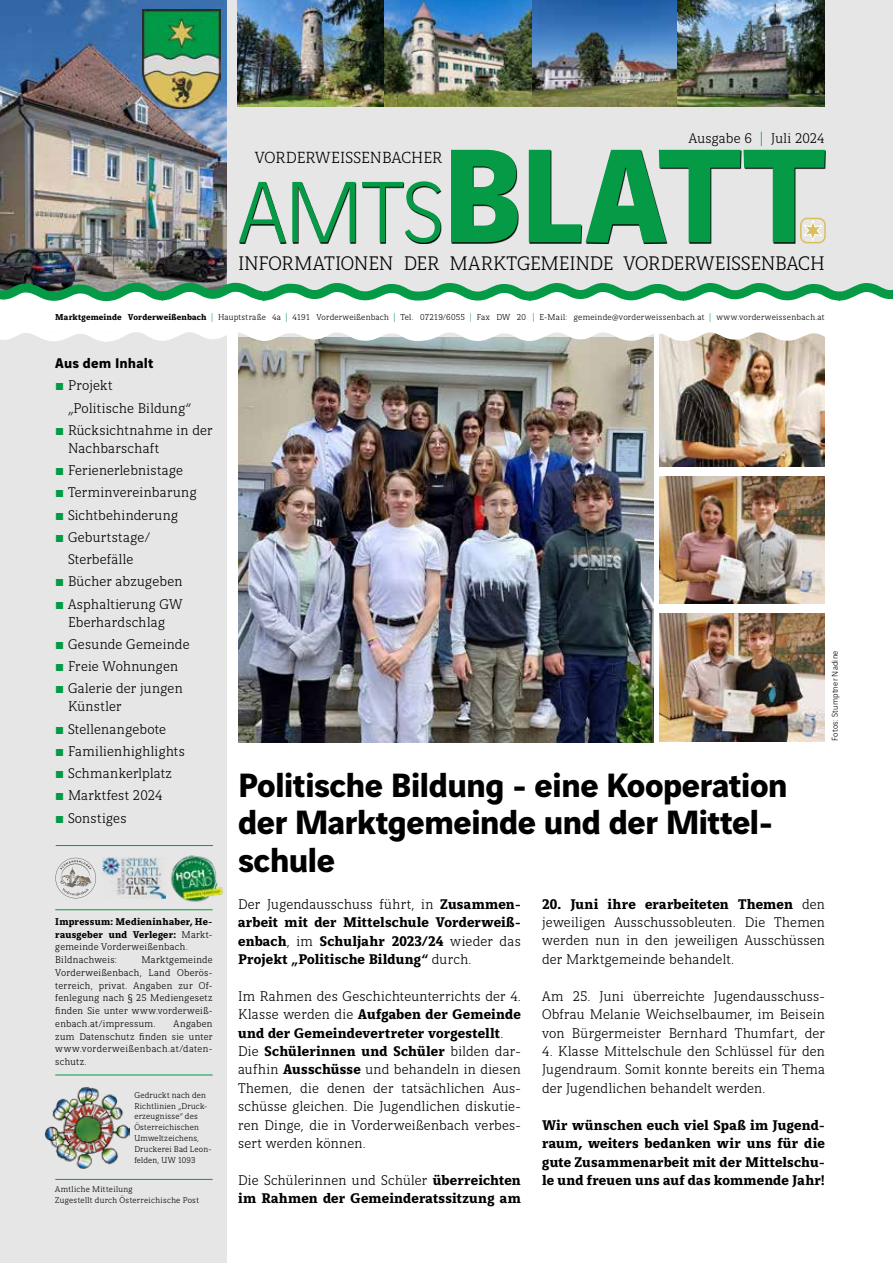
<style>
.page{position:relative;width:893px;height:1263px;background:#fff}
.page>*{position:absolute;margin:0;border:0;box-sizing:border-box;transform-origin:0 0}
.t1{font:700 36px/37.5px "Vinci Sans";letter-spacing:-.02em;color:#000}
.t2{font:300 21px "Vinci Serif";letter-spacing:-.005em;color:#000}
.t3{font:300 17.25px "Vinci Serif";letter-spacing:.005em;color:#000}
.t4{font:300 15px/18.5px "Vinci Serif";letter-spacing:.01em;color:#000}
.t5{font:700 15px/18.5px "Vinci Serif";letter-spacing:.01em;color:#000;text-align:justify}
.t6{font:700 15px "Vinci Sans";letter-spacing:.01em;color:#000}
.t7{font:300 10.5px/12.8px "Vinci Serif";letter-spacing:.025em;color:#000;text-align:justify}
.t8{font:700 10.5px/12.8px "Vinci Serif";letter-spacing:.015em;color:#000}
.t9{font:300 9.15px "Vinci Serif";letter-spacing:.025em;color:#000}
.t10{font:300 9px/10.8px "Vinci Serif";letter-spacing:.025em;color:#000}
.t11{font:300 9px "Vinci Sans";letter-spacing:.02em;color:#000}
.s1{color:#049a46}
.s2{font-weight:700}
.s3{font-weight:300}
</style>
<div class="page">
<div style="left:0;top:332px;width:226px;height:931px;background:#e6e6e6"></div>
<hr style="left:55px;top:909px;width:158px;height:1px;background:#049a46">
<hr style="left:55px;top:1074px;width:158px;height:1px;background:#049a46">
<hr style="left:55px;top:1179px;width:158px;height:1px;background:#049a46">
<hr style="left:56px;top:845px;width:157px;height:1px;background:#049a46">
<img style="left:238px;top:341px;width:415px;height:402px">
<img style="left:659px;top:614px;width:166px;height:127px">
<img style="left:659px;top:341px;width:166px;height:125px">
<img style="left:659px;top:476px;width:166px;height:128px">
<div style="left:0;top:0;width:893px;height:291px;background:#e6e6e6"></div>
<img style="left:0;top:0;width:226px;height:282px">
<img style="left:238px;top:0;width:587px;height:106px">
<img style="left:142px;top:10px;width:78px;height:99px">
<svg style="left:0;top:282px;width:893px;height:19px"></svg>
<svg style="left:0;top:332px;width:825px;height:9px"></svg>
<svg style="left:239px;top:150px;width:586px;height:93px"></svg>
<svg style="left:55px;top:858px;width:41px;height:40px"></svg>
<img style="left:102px;top:857px;width:62px;height:41px">
<img style="left:164px;top:850px;width:63px;height:58px">
<img style="left:45px;top:1087px;width:84px;height:81px">
<svg style="left:803px;top:221px;width:19px;height:19px"></svg>
<div style="left:800px;top:218px;width:26px;height:25px;border:2px solid #dabe5b;border-radius:6px"></div>
<p class="t3" style="left:255px;top:145px;width:189px">VORDERWEISSENBACHER</p>
<p class="t4" style="left:689px;top:128px;width:137px">Ausgabe 6 <span class="s1">|</span> Juli 2024</p>
<h2 class="t2" style="left:238px;top:249px;width:588px">INFORMATIONEN DER MARKTGEMEINDE VORDERWEISSENBACH</h2>
<p class="t9" style="left:55px;top:311px;width:771px"><span class="s2">Marktgemeinde Vorderweißenbach</span> <span class="s1">|</span> Hauptstraße 4a <span class="s1">|</span> 4191 Vorderweißenbach <span class="s1">|</span> Tel. 07219/6055 <span class="s1">|</span> Fax DW 20 <span class="s1">|</span> E-Mail: gemeinde@vorderweissenbach.at <span class="s1">|</span> www.vorderweissenbach.at</p>
<p class="t6" style="left:55px;top:351px;width:100px">Aus dem Inhalt</p>
<p class="t4" style="left:55px;top:375px;width:59px"><span class="s1">b</span> Projekt</p>
<p class="t4" style="left:68px;top:397px;width:125px">„Politische Bildung“</p>
<p class="t4" style="left:55px;top:420px;width:159px"><span class="s1">b</span> Rücksichtnahme in der</p>
<p class="t4" style="left:68px;top:438px;width:93px">Nachbarschaft</p>
<p class="t4" style="left:55px;top:460px;width:129px"><span class="s1">b</span> Ferienerlebnistage</p>
<p class="t4" style="left:55px;top:482px;width:143px"><span class="s1">b</span> Terminvereinbarung</p>
<p class="t4" style="left:55px;top:504px;width:124px"><span class="s1">b</span> Sichtbehinderung</p>
<p class="t4" style="left:55px;top:527px;width:96px"><span class="s1">b</span> Geburtstage/</p>
<p class="t4" style="left:68px;top:549px;width:67px">Sterbefälle</p>
<p class="t4" style="left:55px;top:571px;width:129px"><span class="s1">b</span> Bücher abzugeben</p>
<p class="t4" style="left:55px;top:593px;width:129px"><span class="s1">b</span> Asphaltierung GW</p>
<p class="t4" style="left:55px;top:609px;width:136px;line-height:22.2px;text-indent:13px">Eberhardschlag<br><span class="s1">b</span> Gesunde Gemeinde <span class="s1">b</span> Freie Wohnungen <span class="s1">b</span> Galerie der jungen</p>
<p class="t4" style="left:55px;top:694px;width:131px;line-height:22.2px;text-indent:13px">Künstler<br><span class="s1">b</span> Stellenangebote<br><span class="s1">b</span> Familienhighlights <span class="s1">b</span> Schmankerlplatz<br><span class="s1">b</span> Marktfest 2024<br><span class="s1">b</span> Sonstiges</p>
<p class="t8" style="left:55px;top:914px;width:159px">Impressum: Medieninhaber, He&shy;rausgeber und Verleger: <span class="s3">Markt&shy;gemeinde Vorderweißenbach.<br>Bildnachweis:</span></p>
<p class="t7" style="left:55px;top:953px;width:159px;text-indent:86px">Marktgemeinde Vorderweißenbach, Land Oberös&shy;terreich, privat. Angaben zur Of&shy;fenlegung nach § 25 Mediengesetz finden Sie unter www.vorderweiß&shy;enbach.at/impressum.</p>
<p class="t7" style="left:55px;top:1016px;width:159px;text-indent:118px">Angaben zum Datenschutz finden sie unter www.vorderweißenbach.at/daten&shy;schutz.</p>
<p class="t10" style="left:134px;top:1089px;width:79px">Gedruckt nach den<br>Richtlinien „Druck&shy;erzeugnisse“ des<br>Österreichischen<br>Umweltzeichens,<br>Druckerei Bad Leon&shy;felden, UW 1093</p>
<p class="t10" style="left:55px;top:1183px;width:145px">Amtliche Mitteilung<br>Zugestellt durch Österreichische Post</p>
<p class="t11" style="left:828px;top:741px;width:92px;rotate:-90deg">Fotos: Stumptner Nadine</p>
<h1 class="t1" style="left:238px;top:762px;width:551px">Politische Bildung - eine Kooperation der Marktgemeinde und der Mittel&shy;schule</h1>
<p class="t5" style="left:238px;top:893px;width:284px"><span class="s3">Der Jugendausschuss führt, in</span> Zusammen&shy;arbeit mit der Mittelschule Vorderweiß&shy;enbach<span class="s3">, im</span> Schuljahr 2023/24 <span class="s3">wieder das </span>Projekt „Politische Bildung“ <span class="s3">durch.</span></p>
<p class="t4" style="left:238px;top:986px;width:284px">Im Rahmen des Geschichteunterrichts der 4.<br>Klasse werden die <span class="s2">Aufgaben der Gemeinde und der Gemeindevertreter vorgestellt</span>.<br>Die <span class="s2">Schülerinnen und Schüler</span> bilden dar&shy;aufhin <span class="s2">Ausschüsse</span> und behandeln in diesen Themen, die denen der tatsächlichen Aus&shy;schüsse gleichen. Die Jugendlichen diskutie&shy;ren Dinge, die in Vorderweißenbach verbes&shy;sert werden können.</p>
<p class="t5" style="left:238px;top:1170px;width:284px"><span class="s3">Die Schülerinnen und Schüler</span> überreichten im Rahmen der Gemeinderatssitzung am</p>
<p class="t4" style="left:542px;top:893px;width:284px;text-align:justify"><span class="s2">20. Juni ihre erarbeiteten Themen</span> den jeweiligen Ausschussobleuten. Die Themen werden nun in den jeweiligen Ausschüssen der Marktgemeinde behandelt.</p>
<p class="t4" style="left:542px;top:985px;width:284px;text-align:justify">Am 25. Juni überreichte Jugendausschuss-Obfrau Melanie Weichselbaumer, im Beisein von Bürgermeister Bernhard Thumfart, der</p>
<p class="t4" style="left:542px;top:1041px;width:284px;text-align:justify">4. Klasse Mittelschule den Schlüssel für den Jugendraum. Somit konnte bereits ein Thema der Jugendlichen behandelt werden.</p>
<p class="t5" style="left:542px;top:1114px;width:284px">Wir wünschen euch viel Spaß im Jugend&shy;raum, weiters bedanken wir uns für die gute Zusammenarbeit mit der Mittelschu&shy;le und freuen uns auf das kommende Jahr!</p>
</div>
